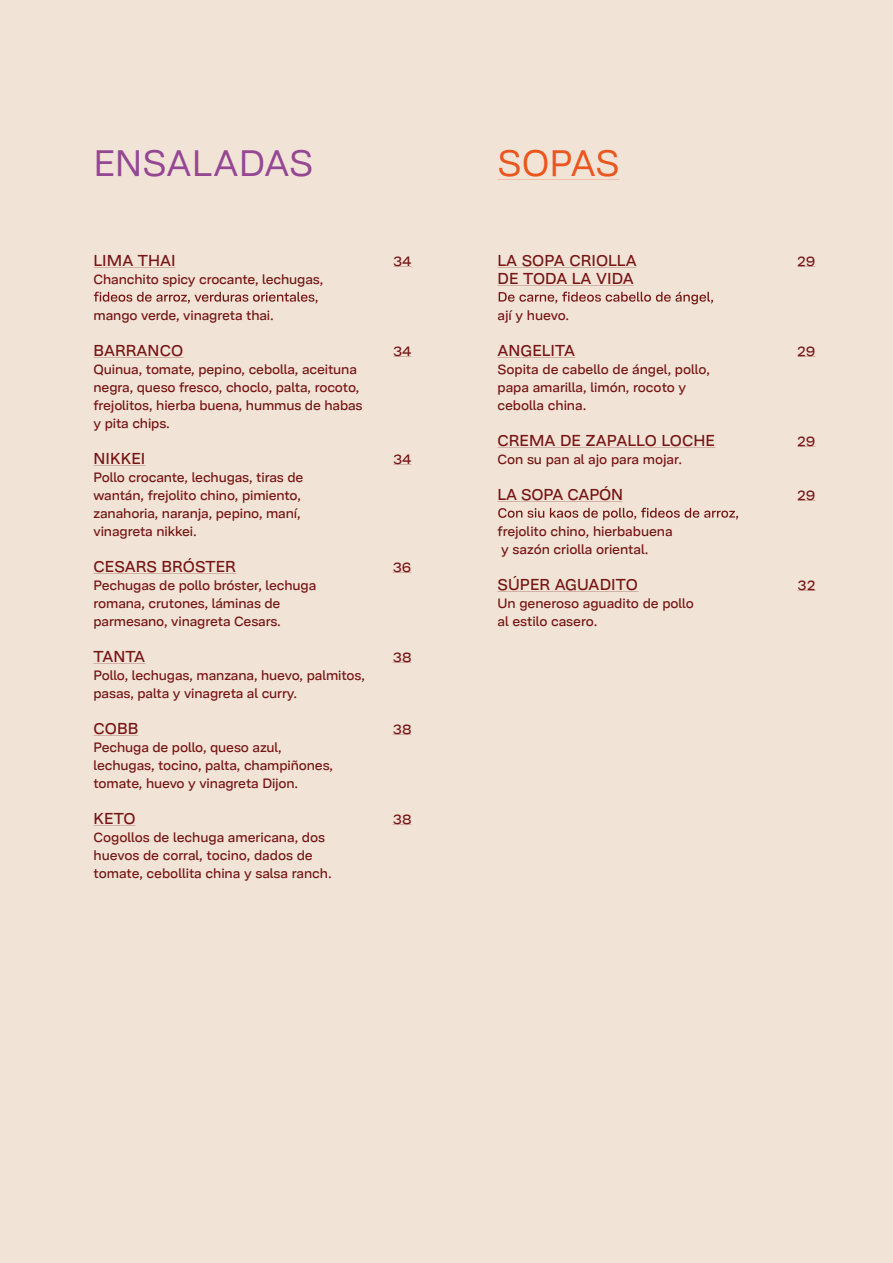
<style>
.page{position:relative;width:893px;height:1263px;background:#f1e4d7}
.page>*{position:absolute;margin:0;border:0;box-sizing:border-box;transform-origin:0 0}
.t1{font:36.6px "Ordina";color:#954794}
.t2{font:36.6px "Ordina";color:#ea561d}
.t3{font:500 15.75px "Ordina";letter-spacing:.005em;color:#771614}
.t4{font:500 13.5px/18px "Ordina";letter-spacing:-.01em;color:#771614}
</style>
<div class="page">
<svg style="left:499px;top:292px;width:214px;height:12px"></svg>
<svg style="left:498px;top:508px;width:240px;height:12px"></svg>
<svg style="left:94px;top:292px;width:224px;height:12px"></svg>
<h1 class="t1" style="left:94px;top:136px;width:221px">ENSALADAS</h1>
<p class="t3" style="left:94px;top:248px;width:84px">LIMA THAI</p>
<p class="t4" style="left:393px;top:251px;width:20px">34</p>
<p class="t4" style="left:94px;top:269px;width:231px">Chanchito spicy crocante, lechugas,</p>
<p class="t4" style="left:94px;top:305px;width:182px">mango verde, vinagreta thai.</p>
<p class="t3" style="left:94px;top:338px;width:91px">BARRANCO</p>
<p class="t4" style="left:393px;top:341px;width:20px">34</p>
<p class="t4" style="left:94px;top:359px;width:271px">Quinua, tomate, pepino, cebolla, aceituna negra, queso fresco, choclo, palta, rocoto, frejolitos, hierba buena, hummus de habas y pita chips.</p>
<p class="t3" style="left:94px;top:446px;width:53px">NIKKEI</p>
<p class="t4" style="left:393px;top:449px;width:20px">34</p>
<p class="t4" style="left:94px;top:467px;width:211px">Pollo crocante, lechugas, tiras de wantán, frejolito chino, pimiento, zanahoria, naranja, pepino, maní, vinagreta nikkei.</p>
<p class="t3" style="left:94px;top:554px;width:144px">CESARS BRÓSTER</p>
<p class="t4" style="left:393px;top:557px;width:20px">36</p>
<p class="t4" style="left:94px;top:575px;width:224px">Pechugas de pollo bróster, lechuga romana, crutones, láminas de parmesano, vinagreta Cesars.</p>
<p class="t3" style="left:94px;top:644px;width:53px">TANTA</p>
<p class="t4" style="left:393px;top:647px;width:20px">38</p>
<p class="t4" style="left:94px;top:665px;width:273px">Pollo, lechugas, manzana, huevo, palmitos, pasas, palta y vinagreta al curry.</p>
<p class="t3" style="left:94px;top:716px;width:46px">COBB</p>
<p class="t4" style="left:393px;top:719px;width:20px">38</p>
<p class="t4" style="left:94px;top:737px;width:241px">Pechuga de pollo, queso azul, lechugas, tocino, palta, champiñones, tomate, huevo y vinagreta Dijon.</p>
<p class="t3" style="left:94px;top:806px;width:44px">KETO</p>
<p class="t4" style="left:393px;top:809px;width:20px">38</p>
<p class="t4" style="left:94px;top:827px;width:240px">Cogollos de lechuga americana, dos huevos de corral, tocino, dados de tomate, cebollita china y salsa ranch.</p>
<h1 class="t2" style="left:497px;top:136px;width:124px">SOPAS</h1>
<p class="t3" style="left:497px;top:248px;width:141px">LA SOPA CRIOLLA</p>
<p class="t4" style="left:797px;top:251px;width:20px">29</p>
<p class="t3" style="left:497px;top:266px;width:138px">DE TODA LA VIDA</p>
<p class="t4" style="left:497px;top:305px;width:73px">ají y huevo.</p>
<p class="t3" style="left:497px;top:338px;width:79px">ANGELITA</p>
<p class="t4" style="left:797px;top:341px;width:20px">29</p>
<p class="t4" style="left:497px;top:359px;width:214px">Sopita de cabello de ángel, pollo, papa amarilla, limón, rocoto y cebolla china.</p>
<p class="t3" style="left:497px;top:428px;width:219px">CREMA DE ZAPALLO LOCHE</p>
<p class="t4" style="left:797px;top:431px;width:20px">29</p>
<p class="t4" style="left:497px;top:449px;width:186px">Con su pan al ajo para mojar.</p>
<p class="t3" style="left:497px;top:482px;width:127px">LA SOPA CAPÓN</p>
<p class="t4" style="left:797px;top:485px;width:20px">29</p>
<p class="t4" style="left:497px;top:521px;width:177px">frejolito chino, hierbabuena y sazón criolla oriental.</p>
<p class="t3" style="left:497px;top:572px;width:142px">SÚPER AGUADITO</p>
<p class="t4" style="left:797px;top:575px;width:19px">32</p>
<p class="t4" style="left:497px;top:593px;width:198px">Un generoso aguadito de pollo al estilo casero.</p>
</div>
